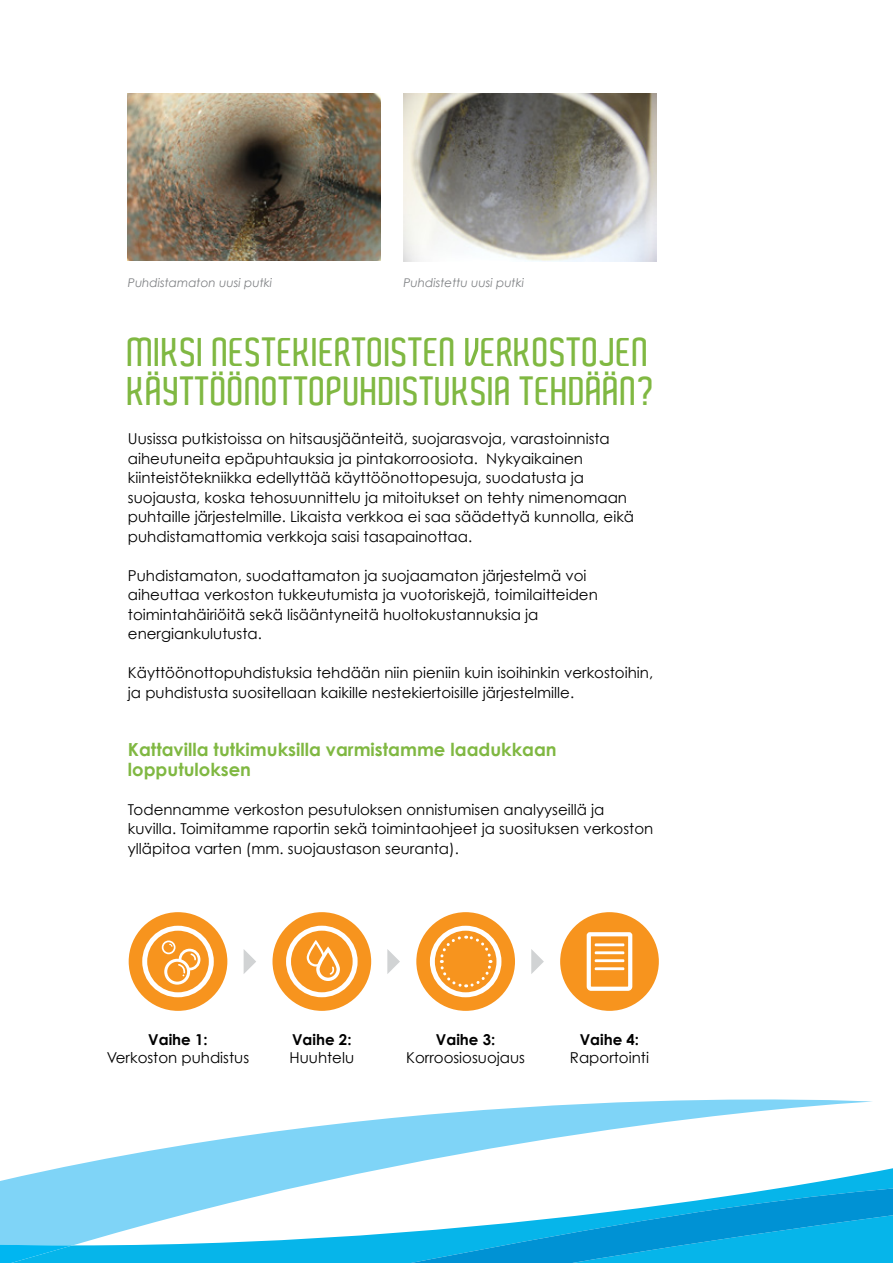
<style>
.page{position:relative;width:893px;height:1263px;background:#fff}
.page>*{position:absolute;margin:0;border:0;box-sizing:border-box;transform-origin:0 0}
.t1{font:600 39px/39px "Aldo";color:#80b842}
.t2{font:700 18px/19.5px "Century Gothic";color:#80b842}
.t3{font:15px/19.5px "Century Gothic";color:#000}
.t4{font:700 15px "Century Gothic";color:#000}
.t5{font:italic 12px "Century Gothic";color:#808285}
</style>
<div class="page">
<svg style="left:0;top:1099px;width:873px;height:87px"></svg>
<svg style="left:0;top:1186px;width:893px;height:77px"></svg>
<svg style="left:465px;top:338px;width:13px;height:28px"></svg>
<div style="left:560px;top:912px;width:99px;height:99px;background:#f7941e;border-radius:50%"></div>
<svg style="left:586px;top:933px;width:47px;height:58px"></svg>
<hr style="left:595px;top:943px;width:29px;height:3px;background:#fff">
<hr style="left:595px;top:951px;width:29px;height:3px;background:#fff">
<hr style="left:595px;top:959px;width:29px;height:3px;background:#fff">
<hr style="left:595px;top:967px;width:29px;height:3px;background:#fff">
<div style="left:416px;top:912px;width:99px;height:99px;background:#f7941e;border-radius:50%"></div>
<div style="left:430px;top:926px;width:71px;height:71px;border:5px solid #fff;border-radius:50%"></div>
<svg style="left:438px;top:934px;width:55px;height:55px"></svg>
<svg style="left:531px;top:949px;width:13px;height:25px"></svg>
<svg style="left:387px;top:949px;width:13px;height:25px"></svg>
<svg style="left:244px;top:949px;width:12px;height:25px"></svg>
<div style="left:129px;top:912px;width:98px;height:99px;background:#f7941e;border-radius:50%"></div>
<div style="left:142px;top:926px;width:72px;height:71px;border:5px solid #fff;border-radius:50%"></div>
<div style="left:179px;top:949px;width:21px;height:21px;border:3px solid #fff;border-radius:50%"></div>
<div style="left:162px;top:940px;width:14px;height:14px;border:2px solid #fff;border-radius:50%"></div>
<svg style="left:166px;top:960px;width:23px;height:23px"></svg>
<div style="left:164px;top:959px;width:26px;height:26px;border:3px solid #fff;border-radius:50%"></div>
<svg style="left:168px;top:943px;width:29px;height:33px"></svg>
<div style="left:272px;top:912px;width:99px;height:99px;background:#f7941e;border-radius:50%"></div>
<div style="left:286px;top:926px;width:72px;height:71px;border:5px solid #fff;border-radius:50%"></div>
<div style="left:307px;top:941px;width:18px;height:25px;border:2px solid #fff;border-radius:8px"></div>
<svg style="left:318px;top:949px;width:20px;height:30px"></svg>
<div style="left:316px;top:948px;width:24px;height:33px;border:3px solid #fff;border-radius:10px"></div>
<svg style="left:328px;top:965px;width:6px;height:11px"></svg>
<img style="left:128px;top:93px;width:253px;height:167px">
<img style="left:404px;top:93px;width:252px;height:168px">
<p class="t5" style="left:128px;top:276px;width:146px">Puhdistamaton uusi putki</p>
<p class="t5" style="left:404px;top:276px;width:122px">Puhdistettu uusi putki</p>
<h1 class="t1" style="left:128px;top:333px;width:529px">MIKSI NESTEKIERTOISTEN ERKOSTOJEN<br>KÄYTTÖÖNOTTOPUHDISTUKSIA TEHDÄÄN?</h1>
<p class="t3" style="left:128px;top:429px;width:508px">Uusissa putkistoissa on hitsausjäänteitä, suojarasvoja, varastoinnista aiheutuneita epäpuhtauksia ja pintakorroosiota. Nykyaikainen kiinteistötekniikka edellyttää käyttöönottopesuja, suodatusta ja suojausta, koska tehosuunnittelu ja mitoitukset on tehty nimenomaan puhtaille järjestelmille. Likaista verkkoa ei saa säädettyä kunnolla, eikä puhdistamattomia verkkoja saisi tasapainottaa.</p>
<p class="t3" style="left:128px;top:565px;width:471px">Puhdistamaton, suodattamaton ja suojaamaton järjestelmä voi aiheuttaa verkoston tukkeutumista ja vuotoriskejä, toimilaitteiden toimintahäiriöitä sekä lisääntyneitä huoltokustannuksia ja energiankulutusta.</p>
<p class="t3" style="left:128px;top:663px;width:527px">Käyttöönottopuhdistuksia tehdään niin pieniin kuin isoihinkin verkostoihin, ja puhdistusta suositellaan kaikille nestekiertoisille järjestelmille.</p>
<p class="t2" style="left:128px;top:739px;width:430px">Kattavilla tutkimuksilla varmistamme laadukkaan lopputuloksen</p>
<p class="t3" style="left:128px;top:799px;width:527px">Todennamme verkoston pesutuloksen onnistumisen analyyseillä ja kuvilla. Toimitamme raportin sekä toimintaohjeet ja suosituksen verkoston ylläpitoa varten (mm. suojaustason seuranta).</p>
<p class="t4" style="left:148px;top:1030px;width:61px">Vaihe 1:</p>
<p class="t3" style="left:107px;top:1048px;width:144px">Verkoston puhdistus</p>
<p class="t4" style="left:292px;top:1030px;width:61px">Vaihe 2:</p>
<p class="t3" style="left:290px;top:1048px;width:66px">Huuhtelu</p>
<p class="t4" style="left:436px;top:1030px;width:61px">Vaihe 3:</p>
<p class="t3" style="left:406px;top:1048px;width:120px">Korroosiosuojaus</p>
<p class="t4" style="left:580px;top:1030px;width:61px">Vaihe 4:</p>
<p class="t3" style="left:570px;top:1048px;width:81px">Raportointi</p>
</div>
